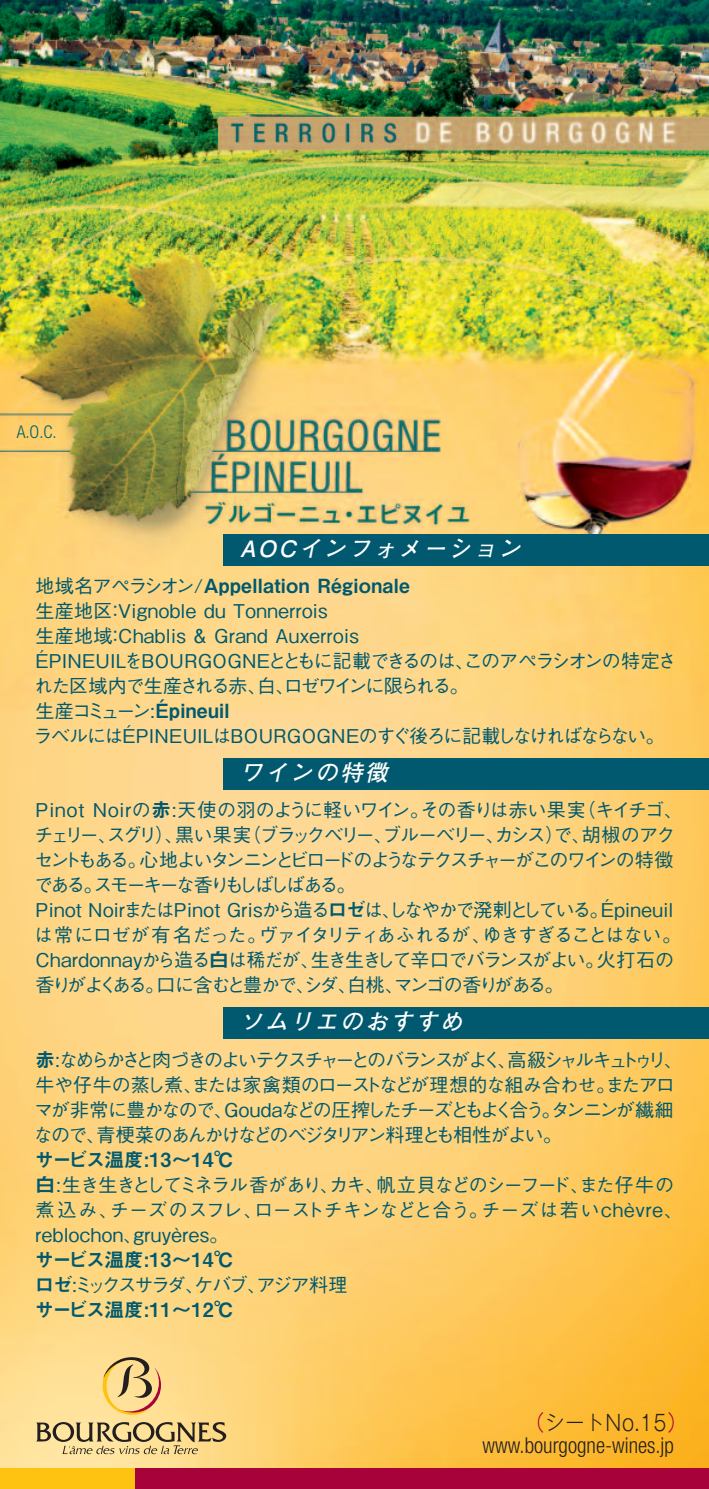
<style>
.page{position:relative;width:709px;height:1489px;background:#fff}
.page>*{position:absolute;margin:0;border:0;box-sizing:border-box;transform-origin:0 0}
.t1{font:italic 700 22.5px "Futo Go B101 Pro";color:#fff}
.t2{font:22.5px "Got MB101 Std Lig KS";color:#231f20;scale:.9 1}
.t3{font:300 condensed 22px "Helvetica Neue";color:#231f20}
.t4{font:19.5px "Midashi Go Pro MB31";letter-spacing:-.05em;color:#00596e}
.t5{font:19.5px "Midashi Go Pro MB31";letter-spacing:.015em;color:#00596e}
.t6{font:500 19px/25px "Gothic BBB Pro";letter-spacing:-.085em;color:#00596e}
.t7{font:500 19px/25px "Gothic BBB Pro";letter-spacing:.02em;color:#00596e}
.t8{font:500 19px/25px "Gothic BBB Pro";letter-spacing:-.115em;color:#00596e}
.t9{font:500 19px/25px "Gothic BBB Pro";letter-spacing:.005em;color:#00596e}
.t10{font:500 19px "Gothic BBB Pro";letter-spacing:-.13em;color:#00596e}
.t11{font:300 condensed 17.5px "Helvetica Neue";color:#006268}
.s1{font-family:"Gothic BBB Pro";font-weight:500;font-size:19px}
.s2{font-family:"Midashi Go Pro MB31";font-weight:400;font-size:19.5px}
.s3{color:#a70239}
</style>
<div class="page">
<img style="left:0;top:0;width:709px;height:1467px">
<div style="left:223px;top:534px;width:486px;height:31px;background:#00596e"></div>
<div style="left:223px;top:758px;width:486px;height:31px;background:#00596e"></div>
<div style="left:223px;top:1007px;width:486px;height:31px;background:#00596e"></div>
<div style="left:0;top:1467px;width:578px;height:21px;background:#fec210"></div>
<div style="left:135px;top:1467px;width:574px;height:21px;background:#a70239"></div>
<svg style="left:36px;top:1356px;width:190px;height:97px;background:#e6c884"></svg>
<p class="t11" style="left:17px;top:425px;width:42px">A.O.C.</p>
<p class="t1" style="left:240px;top:530px;width:289px">AOCインフォメーション</p>
<p class="t5" style="left:35px;top:570px;width:376px"><span class="s1">地域名アペラシオン/</span>Appellation Régionale</p>
<p class="t7" style="left:34px;top:596px;width:644px">生産地区：Vignoble du Tonnerrois<br>生産地域：Chablis &amp; Grand Auxerrois<br>ÉPINEUILをBOURGOGNEとともに記載できるのは、このアペラシオンの特定された区域内で生産される赤、白、ロゼワインに限られる。<br>生産コミューン:<span class="s2">Épineuil<br></span>ラベルにはÉPINEUILはBOURGOGNEのすぐ後ろに記載しなければならない。</p>
<p class="t1" style="left:240px;top:754px;width:155px">ワインの特徴</p>
<p class="t6" style="left:34px;top:795px;width:650px">Pinot Noirの<span class="s2">赤</span>:天使の羽のように軽いワイン。その香りは赤い果実（キイチゴ、チェリー、スグリ）、黒い果実（ブラックベリー、ブルーベリー、カシス）で、胡椒のアクセントもある。心地よいタンニンとビロードのようなテクスチャーがこのワインの特徴である。スモーキーな香りもしばしばある。<br>Pinot NoirまたはPinot Grisから造る<span class="s2">ロゼ</span>は、しなやかで溌剌としている。Épineuilは常にロゼが有名だった。ヴァイタリティあふれるが、ゆきすぎることはない。Chardonnayから造る<span class="s2">白</span>は稀だが、生き生きして辛口でバランスがよい。火打石の香りがよくある。口に含むと豊かで、シダ、白桃、マンゴの香りがある。</p>
<p class="t1" style="left:240px;top:1003px;width:230px">ソムリエのおすすめ</p>
<p class="t8" style="left:34px;top:1044px;width:650px"><span class="s2">赤</span> :なめらかさと肉づきのよいテクスチャーとのバランスがよく、高級シャルキュトゥリ、牛や仔牛の蒸し煮、または家禽類のローストなどが理想的な組み合わせ。またアロマが非常に豊かなので、Goudaなどの圧搾したチーズともよく合う。タンニンが繊細なので、青梗菜のあんかけなどのベジタリアン料理とも相性がよい。</p>
<p class="t4" style="left:35px;top:1143px;width:200px">サービス温度:13～14℃</p>
<p class="t9" style="left:35px;top:1169px;width:649px"><span class="s2">白</span>:生き生きとしてミネラル香があり、カキ、帆立貝などのシーフード、また仔牛の煮込み、チーズのスフレ、ローストチキンなどと合う。チーズは若いchèvre、reblochon、gruyères。</p>
<p class="t4" style="left:35px;top:1243px;width:200px">サービス温度:13～14℃</p>
<p class="t10" style="left:35px;top:1269px;width:314px"><span class="s2">ロゼ</span>:ミックスサラダ、ケバブ、アジア料理</p>
<p class="t4" style="left:35px;top:1293px;width:200px">サービス温度:11～12℃</p>
<p class="t2" style="left:524px;top:1404px;width:183px"><span class="s3">（</span>シートNo.15<span class="s3">）</span></p>
<p class="t3" style="left:482px;top:1437px;width:193px">www.bourgogne-wines.jp</p>
</div>
